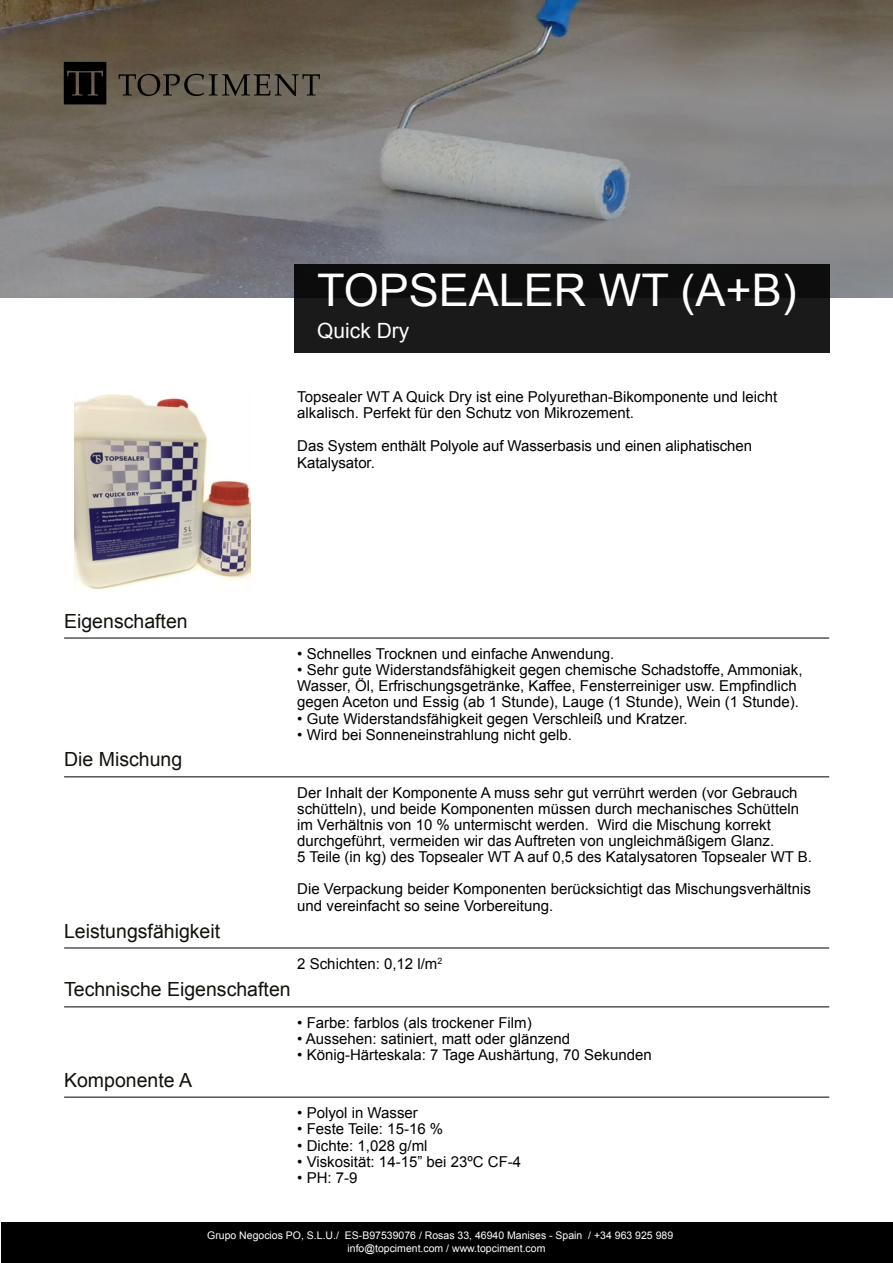
<style>
.page{position:relative;width:893px;height:1263px;background:#fff}
.page>*{position:absolute;margin:0;border:0;box-sizing:border-box;transform-origin:0 0}
.t1{font:45px "Arial";color:#fff}
.t2{font:21px "Arial";color:#fff}
.t3{font:19.5px "Arial";color:#12110c}
.t4{font:15px/16px "Arial";color:#000}
.t5{font:10.5px "Arial";color:#fff}
</style>
<div class="page">
<div style="left:1px;top:1222px;width:892px;height:41px;background:#000"></div>
<img style="left:75px;top:394px;width:176px;height:196px">
<img style="left:0;top:0;width:893px;height:298px">
<div style="left:294px;top:264px;width:535px;height:88px;background:linear-gradient(to right,#151515,#151516)"></div>
<svg style="left:118px;top:74px;width:202px;height:22px"></svg>
<svg style="left:64px;top:62px;width:42px;height:42px"></svg>
<hr style="left:64px;top:638px;width:765px;height:1px;background:#000">
<hr style="left:64px;top:776px;width:765px;height:1px;background:#000">
<hr style="left:64px;top:947px;width:765px;height:1px;background:#000">
<hr style="left:64px;top:1006px;width:765px;height:1px;background:#000">
<hr style="left:64px;top:1097px;width:765px;height:1px;background:#000">
<h1 class="t1" style="left:317px;top:261px;width:481px">TOPSEALER WT (A+B)</h1>
<h2 class="t2" style="left:317px;top:317px;width:94px">Quick Dry</h2>
<p class="t4" style="left:297px;top:388px;width:481px;line-height:16.5px">Topsealer WT A Quick Dry ist eine Polyurethan-Bikomponente und leicht alkalisch. Perfekt für den Schutz von Mikrozement.</p>
<p class="t4" style="left:297px;top:438px;width:456px;line-height:16.5px">Das System enthält Polyole auf Wasserbasis und einen aliphatischen<br>Katalysator.</p>
<h3 class="t3" style="left:64px;top:608px;width:125px">Eigenschaften</h3>
<h3 class="t3" style="left:64px;top:747px;width:120px">Die Mischung</h3>
<h3 class="t3" style="left:64px;top:918px;width:158px">Leistungsfähigkeit</h3>
<h3 class="t3" style="left:64px;top:977px;width:228px">Technische Eigenschaften</h3>
<h3 class="t3" style="left:64px;top:1067px;width:129px">Komponente A</h3>
<p class="t4" style="left:297px;top:646px;width:319px">• Schnelles Trocknen und einfache Anwendung.</p>
<p class="t4" style="left:297px;top:662px;width:507px">• Sehr gute Widerstandsfähigkeit gegen chemische Schadstoffe, Ammoniak,<br>Wasser, Öl, Erfrischungsgetränke, Kaffee, Fensterreiniger usw. Empfindlich gegen Aceton und Essig (ab 1 Stunde), Lauge (1 Stunde), Wein (1 Stunde).</p>
<p class="t4" style="left:297px;top:710px;width:392px">• Gute Widerstandsfähigkeit gegen Verschleiß und Kratzer.</p>
<p class="t4" style="left:297px;top:726px;width:276px">• Wird bei Sonneneinstrahlung nicht gelb.</p>
<p class="t4" style="left:297px;top:785px;width:516px">Der Inhalt der Komponente A muss sehr gut verrührt werden (vor Gebrauch schütteln), und beide Komponenten müssen durch mechanisches Schütteln im Verhältnis von 10 % untermischt werden. Wird die Mischung korrekt durchgeführt, vermeiden wir das Auftreten von ungleichmäßigem Glanz.<br>5 Teile (in kg) des Topsealer WT A auf 0,5 des Katalysatoren Topsealer WT B.</p>
<p class="t4" style="left:297px;top:881px;width:515px">Die Verpackung beider Komponenten berücksichtigt das Mischungsverhältnis und vereinfacht so seine Vorbereitung.</p>
<p class="t4" style="left:297px;top:956px;width:146px">2 Schichten: 0,12 l/m<sup>2</sup></p>
<p class="t4" style="left:297px;top:1015px;width:236px">• Farbe: farblos (als trockener Film)</p>
<p class="t4" style="left:297px;top:1031px;width:274px">• Aussehen: satiniert, matt oder glänzend</p>
<p class="t4" style="left:297px;top:1047px;width:356px">• König-Härteskala: 7 Tage Aushärtung, 70 Sekunden</p>
<p class="t4" style="left:297px;top:1105px;width:122px">• Polyol in Wasser</p>
<p class="t4" style="left:297px;top:1121px;width:147px">• Feste Teile: 15-16 %</p>
<p class="t4" style="left:297px;top:1137px;width:132px">• Dichte: 1,028 g/ml</p>
<p class="t4" style="left:297px;top:1153px;width:225px">• Viskosität: 14-15” bei 23ºC CF-4</p>
<p class="t4" style="left:297px;top:1169px;width:62px">• PH: 7-9</p>
<p class="t5" style="left:207px;top:1228px;width:468px">Grupo Negocios PO, S.L.U./ ES-B97539076 / Rosas 33, 46940 Manises - Spain / +34 963 925 989</p>
<p class="t5" style="left:347px;top:1241px;width:199px">info@topciment.com / www.topciment.com</p>
</div>
